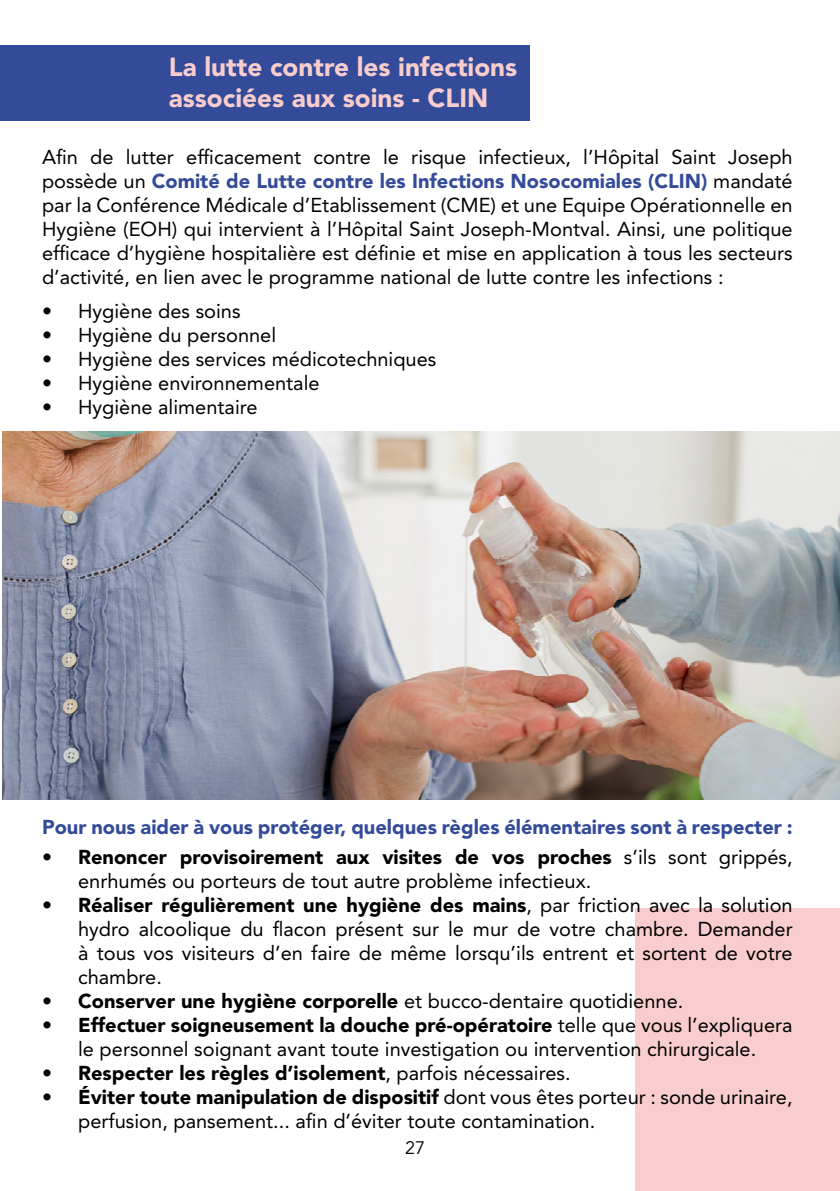
<style>
.page{position:relative;width:840px;height:1191px;background:#fff}
.page>*{position:absolute;margin:0;border:0;box-sizing:border-box;transform-origin:0 0}
.t1{font:900 26px/31.2px "Avenir LT Std";color:#f9cdcd}
.t2{font:20px/24px "Avenir LT Std";color:#000;text-align:justify}
.t3{font:900 20px "Avenir LT Std";color:#000}
.t4{font:900 20px "Avenir LT Std";color:#334b99}
.t5{font:18px "Avenir LT Std";color:#000}
.s1{font-weight:900;color:#334b99}
.s2{font-weight:900}
.s3{font-weight:400}
</style>
<div class="page">
<div style="left:635px;top:908px;width:204px;height:283px;background:#f9cdcd"></div>
<div style="left:0;top:45px;width:529px;height:76px;background:#334b99"></div>
<img style="left:2px;top:431px;width:837px;height:368px">
<h1 class="t1" style="left:169px;top:51px;width:350px">La lutte contre les infections associées aux soins - CLIN</h1>
<p class="t2" style="left:42px;top:145px;width:751px">Afin de lutter efficacement contre le risque infectieux, l’Hôpital Saint Joseph possède un <span class="s1">Comité de Lutte contre les Infections Nosocomiales (CLIN)</span> mandaté par la Conférence Médicale d’Etablissement (CME) et une Equipe Opérationnelle en Hygiène (EOH) qui intervient à l’Hôpital Saint Joseph-Montval. Ainsi, une politique efficace d’hygiène hospitalière est définie et mise en application à tous les secteurs d’activité, en lien avec le programme national de lutte contre les infections :</p>
<p class="t2" style="left:42px;top:299px;width:200px">• Hygiène des soins</p>
<p class="t2" style="left:42px;top:323px;width:235px">• Hygiène du personnel</p>
<p class="t2" style="left:42px;top:347px;width:395px">• Hygiène des services médicotechniques</p>
<p class="t2" style="left:42px;top:371px;width:279px">• Hygiène environnementale</p>
<p class="t2" style="left:42px;top:395px;width:217px">• Hygiène alimentaire</p>
<p class="t4" style="left:42px;top:814px;width:751px">Pour nous aider à vous protéger, quelques règles élémentaires sont à respecter :</p>
<p class="t2" style="left:78px;top:845px;width:715px;text-indent:-36px"><span class="s2">• Renoncer provisoirement aux visites de vos proches</span> s’ils sont grippés, enrhumés ou porteurs de tout autre problème infectieux.</p>
<p class="t2" style="left:78px;top:893px;width:715px;text-indent:-36px"><span class="s2">• Réaliser régulièrement une hygiène des mains</span>, par friction avec la solution hydro alcoolique du flacon présent sur le mur de votre chambre. Demander à tous vos visiteurs d’en faire de même lorsqu’ils entrent et sortent de votre chambre.</p>
<p class="t3" style="left:42px;top:988px;width:642px">• Conserver une hygiène corporelle <span class="s3">et bucco-dentaire quotidienne.</span></p>
<p class="t2" style="left:42px;top:1013px;width:751px;text-align:center"><span class="s2">• Effectuer soigneusement la douche pré-opératoire</span> telle que vous l’expliquera le personnel soignant avant toute investigation ou intervention chirurgicale.</p>
<p class="t3" style="left:42px;top:1060px;width:529px">• Respecter les règles d’isolement<span class="s3">, parfois nécessaires.</span></p>
<p class="t2" style="left:78px;top:1085px;width:715px;text-indent:-36px"><span class="s2">• Éviter toute manipulation de dispositif</span> dont vous êtes porteur : sonde urinaire, perfusion, pansement... afin d’éviter toute contamination.</p>
<p class="t5" style="left:405px;top:1137px;width:22px">27</p>
</div>
